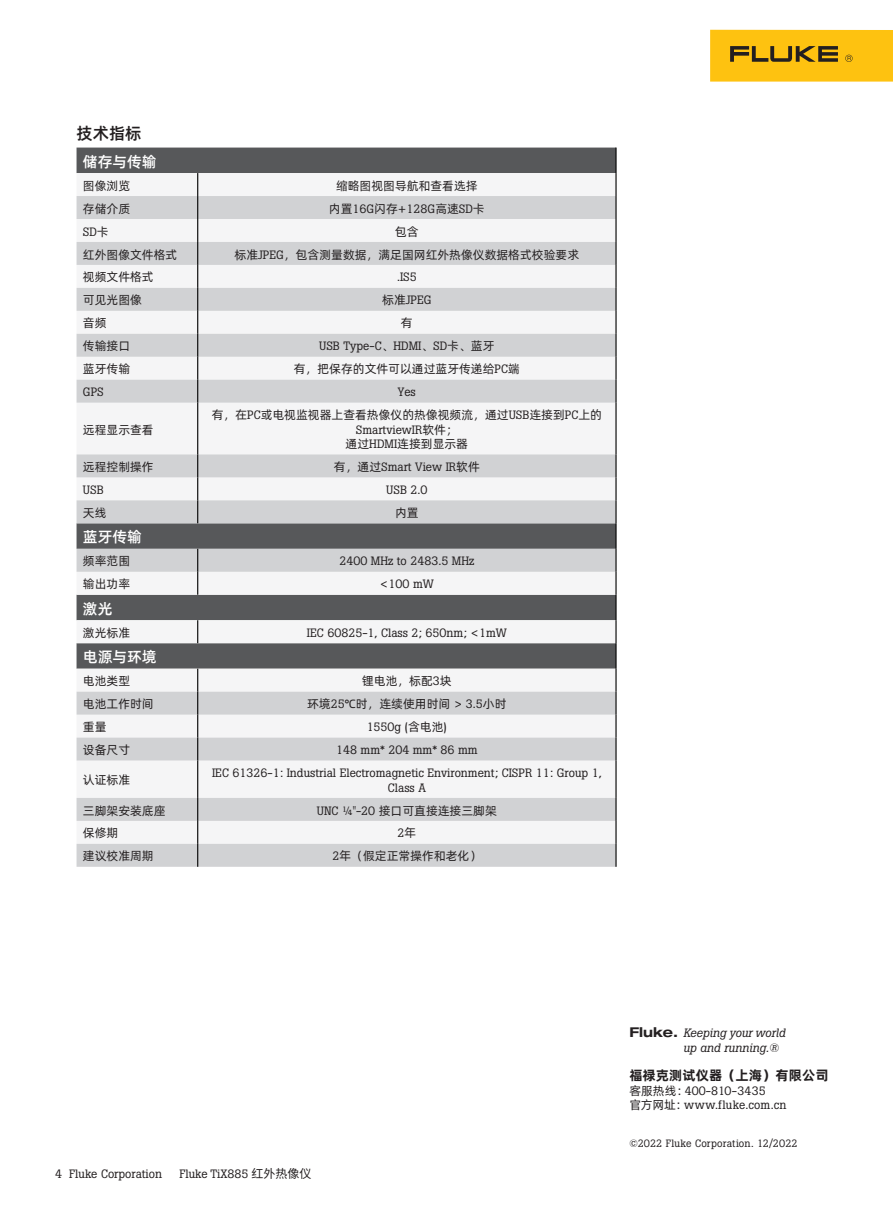
<style>
.page{position:relative;width:893px;height:1212px;background:#fff}
.page>*{position:absolute;margin:0;border:0;box-sizing:border-box;transform-origin:0 0}
.正文_标题{font:16.5px "Alibaba Pu Hui Ti M";color:#231f20}
.正文_项目{font:15px "Alibaba Pu Hui Ti M";color:#fff}
.t1{font:13.5px "Alibaba Pu Hui Ti B";color:#231f20}
.正文_项目-2{font:12px/14.4px "Alibaba Pu Hui Ti R";color:#231f20;text-align:center}
.正文_项目-3{font:12px/14.4px "Boton Pro";color:#231f20;text-align:center}
.正文_项目-4{font:italic 12px/14.4px "Boton Pro";color:#231f20}
.正文_项目-5{font:12px "Boton Pro";letter-spacing:.03em;color:#231f20}
.t2{font:10.5px "Boton Pro";letter-spacing:.01em;color:#231f20}
.s1{font-family:"Alibaba Pu Hui Ti R"}
.s2{font-family:"Boton Pro"}
.s3{font-family:"Source Han Sans CN"}
.s4{font-family:"Helvetica Neue LT Pro";font-weight:700;font-style:normal;font-stretch:expanded;font-size:13.5px}
</style>
<div class="page">
<div style="left:710px;top:30px;width:183px;height:52px;background:#fec210"></div>
<svg style="left:730px;top:46px;width:108px;height:16px"></svg>
<svg style="left:845px;top:55px;width:7px;height:7px"></svg>
<div style="left:77px;top:148px;width:538px;height:25px;background:#57585a"></div>
<svg style="left:77px;top:196px;width:538px;height:671px"></svg>
<hr style="left:615px;top:173px;width:2px;height:23px;background:#000">
<hr style="left:615px;top:196px;width:2px;height:23px;background:#000">
<hr style="left:615px;top:219px;width:2px;height:23px;background:#000">
<hr style="left:615px;top:242px;width:2px;height:23px;background:#000">
<hr style="left:615px;top:265px;width:2px;height:23px;background:#000">
<hr style="left:615px;top:288px;width:2px;height:23px;background:#000">
<hr style="left:615px;top:311px;width:2px;height:23px;background:#000">
<hr style="left:615px;top:334px;width:2px;height:23px;background:#000">
<hr style="left:615px;top:357px;width:2px;height:23px;background:#000">
<svg style="left:197px;top:173px;width:1px;height:230px"></svg>
<hr style="left:615px;top:380px;width:2px;height:23px;background:#000">
<hr style="left:197px;top:403px;width:1px;height:51px;background:#000">
<hr style="left:615px;top:403px;width:2px;height:51px;background:#000">
<hr style="left:615px;top:454px;width:2px;height:23px;background:#000">
<hr style="left:615px;top:477px;width:2px;height:23px;background:#000">
<svg style="left:197px;top:454px;width:1px;height:69px"></svg>
<hr style="left:615px;top:500px;width:2px;height:23px;background:#000">
<hr style="left:615px;top:549px;width:2px;height:23px;background:#000">
<svg style="left:197px;top:549px;width:1px;height:46px"></svg>
<hr style="left:615px;top:572px;width:2px;height:23px;background:#000">
<svg style="left:197px;top:620px;width:1px;height:23px"></svg>
<hr style="left:615px;top:620px;width:2px;height:23px;background:#000">
<hr style="left:615px;top:669px;width:2px;height:23px;background:#000">
<hr style="left:615px;top:692px;width:2px;height:23px;background:#000">
<hr style="left:615px;top:715px;width:2px;height:22px;background:#000">
<svg style="left:197px;top:669px;width:1px;height:91px"></svg>
<hr style="left:615px;top:737px;width:2px;height:23px;background:#000">
<hr style="left:197px;top:760px;width:1px;height:38px;background:#000">
<hr style="left:615px;top:760px;width:2px;height:38px;background:#000">
<hr style="left:615px;top:798px;width:2px;height:23px;background:#000">
<hr style="left:615px;top:821px;width:2px;height:23px;background:#000">
<svg style="left:197px;top:798px;width:1px;height:69px"></svg>
<hr style="left:615px;top:844px;width:2px;height:23px;background:#000">
<hr style="left:615px;top:148px;width:2px;height:25px;background:#000">
<hr style="left:615px;top:523px;width:2px;height:26px;background:#000">
<hr style="left:615px;top:595px;width:2px;height:25px;background:#000">
<hr style="left:615px;top:643px;width:2px;height:26px;background:#000">
<p class="正文_标题" style="left:77px;top:121px;width:66px">技术指标</p>
<p class="正文_项目" style="left:83px;top:150px;width:75px">储存与传输</p>
<p class="正文_项目-2" style="left:83px;top:178px;width:49px">图像浏览</p>
<p class="正文_项目-2" style="left:336px;top:178px;width:143px">缩略图视图导航和查看选择</p>
<p class="正文_项目-2" style="left:83px;top:200px;width:49px">存储介质</p>
<p class="正文_项目-3" style="left:329px;top:201px;width:157px"><span class="s1">内置</span>16G<span class="s1">闪存</span>+128G<span class="s1">高速</span>SD<span class="s1">卡</span></p>
<p class="正文_项目-3" style="left:83px;top:224px;width:27px">SD<span class="s1">卡</span></p>
<p class="正文_项目-2" style="left:395px;top:223px;width:25px">包含</p>
<p class="正文_项目-2" style="left:83px;top:246px;width:96px">红外图像文件格式</p>
<p class="正文_项目-2" style="left:235px;top:246px;width:346px">标准<span class="s2">JPEG</span>，包含测量数据，满足国网红外热像仪数据格式校验要求</p>
<p class="正文_项目-2" style="left:83px;top:269px;width:72px">视频文件格式</p>
<p class="正文_项目-3" style="left:397px;top:270px;width:21px">.IS5</p>
<p class="正文_项目-2" style="left:83px;top:292px;width:61px">可见光图像</p>
<p class="正文_项目-3" style="left:382px;top:293px;width:51px"><span class="s1">标准</span>JPEG</p>
<p class="正文_项目-2" style="left:83px;top:315px;width:25px">音频</p>
<p class="正文_项目-2" style="left:401px;top:315px;width:13px">有</p>
<p class="正文_项目-2" style="left:83px;top:338px;width:49px">传输接口</p>
<p class="正文_项目-3" style="left:319px;top:339px;width:177px">USB Type-C<span class="s1">、</span>HDMI<span class="s1">、</span>SD<span class="s1">卡、蓝牙</span></p>
<p class="正文_项目-2" style="left:83px;top:361px;width:49px">蓝牙传输</p>
<p class="正文_项目-2" style="left:294px;top:361px;width:228px">有，把保存的文件可以通过蓝牙传递给<span class="s2">PC</span>端</p>
<p class="正文_项目-3" style="left:83px;top:385px;width:22px">GPS</p>
<p class="正文_项目-3" style="left:398px;top:385px;width:19px">Yes</p>
<p class="正文_项目-2" style="left:83px;top:421px;width:72px">远程显示查看</p>
<p class="正文_项目-2" style="left:212px;top:407px;width:392px">有，在<span class="s2">PC</span>或电视监视器上查看热像仪的热像视频流，通过<span class="s2">USB</span>连接到<span class="s2">PC</span>上的<br><span class="s2">SmartviewIR</span>软件；</p>
<p class="正文_项目-2" style="left:346px;top:436px;width:124px">通过<span class="s2">HDMI</span>连接到显示器</p>
<p class="正文_项目-2" style="left:83px;top:459px;width:72px">远程控制操作</p>
<p class="正文_项目-3" style="left:334px;top:460px;width:147px"><span class="s1">有，通过</span>Smart View IR<span class="s1">软件</span></p>
<p class="正文_项目-3" style="left:83px;top:483px;width:22px">USB</p>
<p class="正文_项目-3" style="left:386px;top:483px;width:43px">USB 2.0</p>
<p class="正文_项目-2" style="left:83px;top:505px;width:25px">天线</p>
<p class="正文_项目-2" style="left:395px;top:505px;width:25px">内置</p>
<p class="正文_项目" style="left:83px;top:525px;width:61px">蓝牙传输</p>
<p class="正文_项目-2" style="left:83px;top:553px;width:49px">频率范围</p>
<p class="正文_项目-3" style="left:339px;top:554px;width:136px">2400 MHz to 2483.5 MHz</p>
<p class="正文_项目-2" style="left:83px;top:576px;width:49px">输出功率</p>
<p class="正文_项目-3" style="left:380px;top:577px;width:55px">&lt;100 mW</p>
<p class="正文_项目" style="left:83px;top:597px;width:31px">激光</p>
<p class="正文_项目-2" style="left:83px;top:625px;width:49px">激光标准</p>
<p class="正文_项目-3" style="left:307px;top:625px;width:201px">IEC 60825-1, Class 2; 650nm; &lt;1mW</p>
<p class="正文_项目" style="left:83px;top:645px;width:75px">电源与环境</p>
<p class="正文_项目-2" style="left:83px;top:673px;width:49px">电池类型</p>
<p class="正文_项目-2" style="left:362px;top:673px;width:91px">锂电池，标配<span class="s2">3</span>块</p>
<p class="正文_项目-2" style="left:83px;top:696px;width:72px">电池工作时间</p>
<p class="正文_项目-2" style="left:307px;top:696px;width:201px">环境<span class="s2">25</span>℃时，连续使用时间 <span class="s2">&gt; 3.5</span>小时</p>
<p class="正文_项目-2" style="left:83px;top:719px;width:25px">重量</p>
<p class="正文_项目-3" style="left:367px;top:720px;width:82px">1550g (<span class="s1">含电池</span>)</p>
<p class="正文_项目-2" style="left:83px;top:742px;width:49px">设备尺寸</p>
<p class="正文_项目-3" style="left:336px;top:743px;width:143px">148 mm* 204 mm* 86 mm</p>
<p class="正文_项目-2" style="left:83px;top:772px;width:49px">认证标准</p>
<p class="正文_项目-3" style="left:212px;top:766px;width:391px">IEC 61326-1: Industrial Electromagnetic Environment; CISPR 11: Group 1,<br>Class A</p>
<p class="正文_项目-2" style="left:83px;top:802px;width:84px">三脚架安装底座</p>
<p class="正文_项目-2" style="left:317px;top:802px;width:181px"><span class="s2">UNC ¼"-20</span> 接口可直接连接三脚架</p>
<p class="正文_项目-2" style="left:83px;top:825px;width:37px">保修期</p>
<p class="正文_项目-3" style="left:397px;top:826px;width:20px">2<span class="s1">年</span></p>
<p class="正文_项目-2" style="left:83px;top:848px;width:72px">建议校准周期</p>
<p class="正文_项目-2" style="left:332px;top:848px;width:150px"><span class="s2">2</span>年（假定正常操作和老化）</p>
<p class="正文_项目-3" style="left:55px;top:1166px;width:108px">4 Fluke Corporation</p>
<p class="正文_项目-3" style="left:180px;top:1166px;width:133px">Fluke TiX885 <span class="s3">红外热像仪</span></p>
<p class="正文_项目-4" style="left:683px;top:1026px;width:104px;text-indent:-54px"><span class="s4">Fluke.</span> Keeping your world up and running.®</p>
<p class="t1" style="left:629px;top:1065px;width:201px">福禄克测试仪器（上海）有限公司</p>
<p class="正文_项目-3" style="left:629px;top:1083px;width:138px"><span class="s1">客服热线：</span>400-810-3435</p>
<p class="正文_项目-5" style="left:629px;top:1097px;width:159px"><span class="s1">官方网址：</span>www.fluke.com.cn</p>
<p class="t2" style="left:629px;top:1136px;width:170px">©2022 Fluke Corporation. 12/2022</p>
</div>
